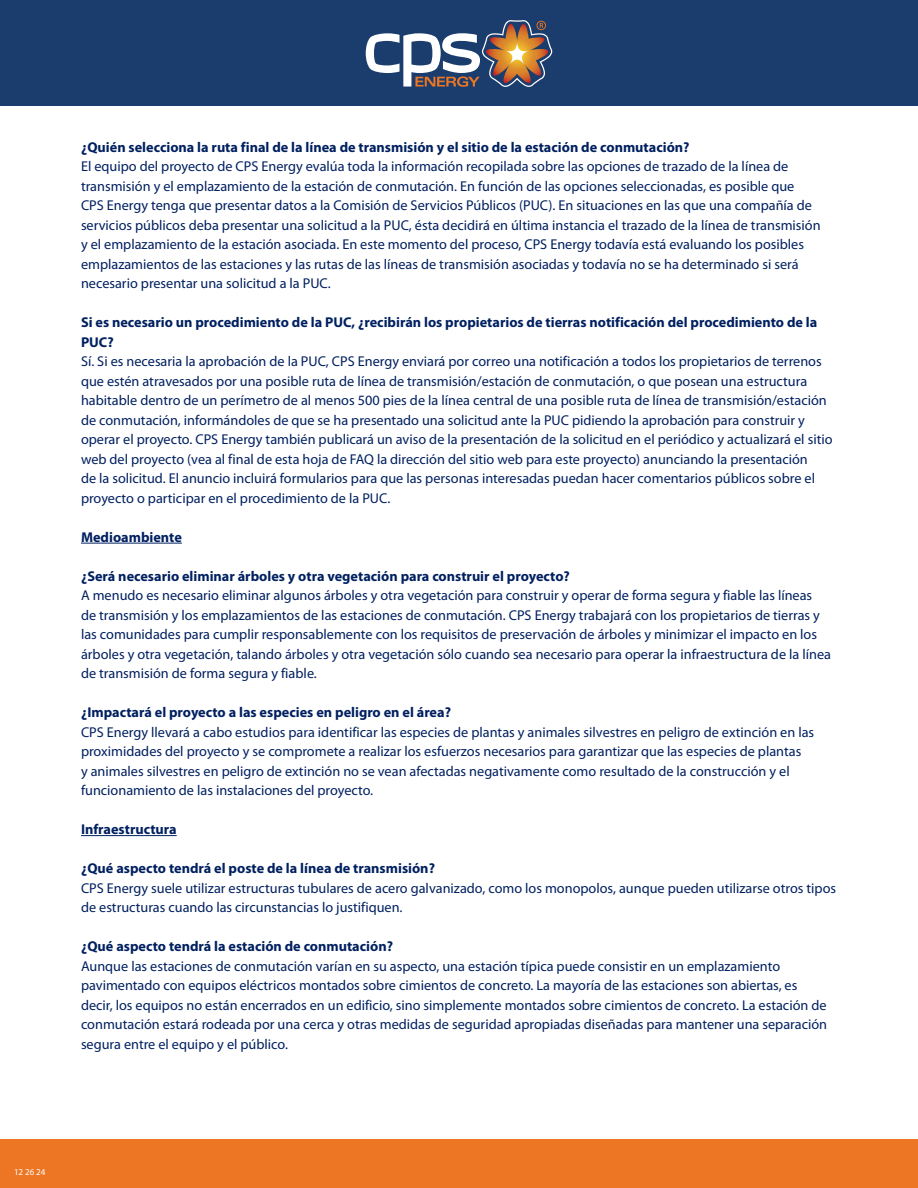
<style>
.page{position:relative;width:918px;height:1188px;background:#fff}
.page>*{position:absolute;margin:0;border:0;box-sizing:border-box;transform-origin:0 0}
.t1{font:14.25px/19.5px "Myriad Pro";color:#002060}
.t2{font:700 14.25px/19.5px "Myriad Pro";color:#002060}
.t3{font:9px "Myriad Pro";color:#fff}
</style>
<div class="page">
<hr style="left:81px;top:543px;width:101px;height:1px;background:#002060">
<hr style="left:81px;top:835px;width:96px;height:1px;background:#002060">
<div style="left:0;top:0;width:918px;height:106px;background:#1b3d6d"></div>
<svg style="left:366px;top:20px;width:186px;height:67px"></svg>
<div style="left:0;top:1139px;width:918px;height:49px;background:#ec7624"></div>
<h5 class="t2" style="left:81px;top:137px;width:610px">¿Quién selecciona la ruta final de la línea de transmisión y el sitio de la estación de conmutación?</h5>
<p class="t1" style="left:81px;top:156px;width:741px">El equipo del proyecto de CPS Energy evalúa toda la información recopilada sobre las opciones de trazado de la línea de transmisión y el emplazamiento de la estación de conmutación. En función de las opciones seleccionadas, es posible que CPS Energy tenga que presentar datos a la Comisión de Servicios Públicos (PUC). En situaciones en las que una compañía de servicios públicos deba presentar una solicitud a la PUC, ésta decidirá en última instancia el trazado de la línea de transmisión y el emplazamiento de la estación asociada. En este momento del proceso, CPS Energy todavía está evaluando los posibles emplazamientos de las estaciones y las rutas de las líneas de transmisión asociadas y todavía no se ha determinado si será necesario presentar una solicitud a la PUC.</p>
<h5 class="t2" style="left:81px;top:312px;width:738px">Si es necesario un procedimiento de la PUC, ¿recibirán los propietarios de tierras notificación del procedimiento de la<br>PUC?</h5>
<p class="t1" style="left:81px;top:351px;width:753px">Sí. Si es necesaria la aprobación de la PUC, CPS Energy enviará por correo una notificación a todos los propietarios de terrenos que estén atravesados por una posible ruta de línea de transmisión/estación de conmutación, o que posean una estructura habitable dentro de un perímetro de al menos 500 pies de la línea central de una posible ruta de línea de transmisión/estación de conmutación, informándoles de que se ha presentado una solicitud ante la PUC pidiendo la aprobación para construir y operar el proyecto. CPS Energy también publicará un aviso de la presentación de la solicitud en el periódico y actualizará el sitio web del proyecto (vea al final de esta hoja de FAQ la dirección del sitio web para este proyecto) anunciando la presentación<br>de la solicitud. El anuncio incluirá formularios para que las personas interesadas puedan hacer comentarios públicos sobre el proyecto o participar en el procedimiento de la PUC.</p>
<h5 class="t2" style="left:81px;top:527px;width:102px">Medioambiente</h5>
<p class="t2" style="left:81px;top:566px;width:490px">¿Será necesario eliminar árboles y otra vegetación para construir el proyecto?</p>
<p class="t1" style="left:81px;top:585px;width:752px">A menudo es necesario eliminar algunos árboles y otra vegetación para construir y operar de forma segura y fiable las líneas<br>de transmisión y los emplazamientos de las estaciones de conmutación. CPS Energy trabajará con los propietarios de tierras y las comunidades para cumplir responsablemente con los requisitos de preservación de árboles y minimizar el impacto en los árboles y otra vegetación, talando árboles y otra vegetación sólo cuando sea necesario para operar la infraestructura de la línea de transmisión de forma segura y fiable.</p>
<h5 class="t2" style="left:81px;top:702px;width:372px">¿Impactará el proyecto a las especies en peligro en el área?</h5>
<p class="t1" style="left:81px;top:722px;width:735px">CPS Energy llevará a cabo estudios para identificar las especies de plantas y animales silvestres en peligro de extinción en las proximidades del proyecto y se compromete a realizar los esfuerzos necesarios para garantizar que las especies de plantas<br>y animales silvestres en peligro de extinción no se vean afectadas negativamente como resultado de la construcción y el funcionamiento de las instalaciones del proyecto.</p>
<h5 class="t2" style="left:81px;top:819px;width:97px">Infraestructura</h5>
<p class="t2" style="left:81px;top:858px;width:356px">¿Qué aspecto tendrá el poste de la línea de transmisión?</p>
<p class="t1" style="left:81px;top:878px;width:757px">CPS Energy suele utilizar estructuras tubulares de acero galvanizado, como los monopolos, aunque pueden utilizarse otros tipos de estructuras cuando las circunstancias lo justifiquen.</p>
<h5 class="t2" style="left:81px;top:936px;width:314px">¿Qué aspecto tendrá la estación de conmutación?</h5>
<p class="t1" style="left:81px;top:956px;width:748px">Aunque las estaciones de conmutación varían en su aspecto, una estación típica puede consistir en un emplazamiento pavimentado con equipos eléctricos montados sobre cimientos de concreto. La mayoría de las estaciones son abiertas, es decir, los equipos no están encerrados en un edificio, sino simplemente montados sobre cimientos de concreto. La estación de conmutación estará rodeada por una cerca y otras medidas de seguridad apropiadas diseñadas para mantener una separación segura entre el equipo y el público.</p>
<p class="t3" style="left:14px;top:1166px;width:33px">12 26 24</p>
</div>
